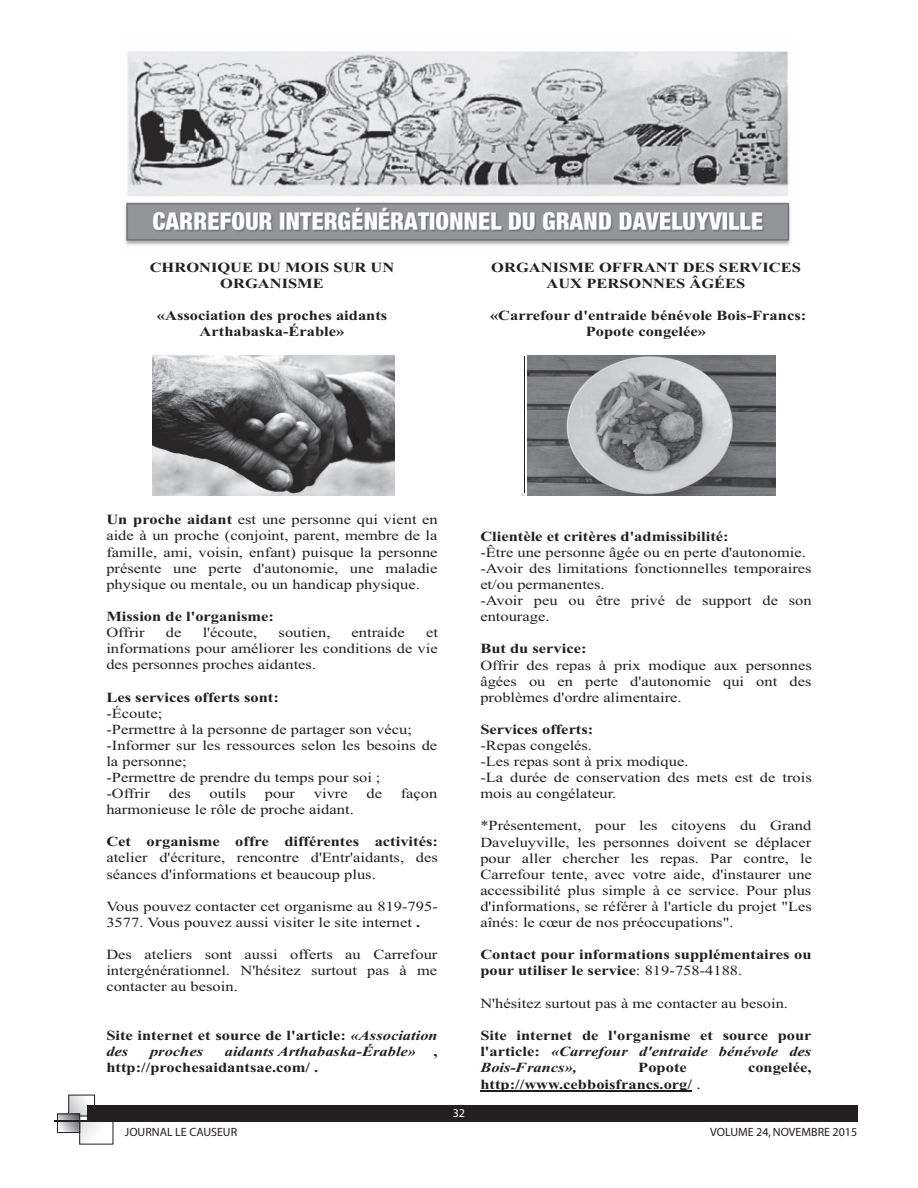
<style>
.page{position:relative;width:918px;height:1188px;background:#fff}
.page>*{position:absolute;margin:0;border:0;box-sizing:border-box;transform-origin:0 0}
.t1{font:13.95px/16px "Times New Roman";color:#231f20;text-align:justify;scale:1.18 1}
.t2{font:700 13.95px/16px "Times New Roman";color:#231f20;text-align:center;scale:1.18 1}
.t3{font:italic 700 13.95px "Times New Roman";color:#231f20;scale:1.18 1}
.t4{font:12px "Myriad";color:#231f20}
.t5{font:12px "Myriad";color:#fff}
.s1{font-weight:700}
.s2{font-style:italic}
.s3{font-weight:400}
.s4{font-weight:400;font-size:15.3px}
</style>
<div class="page">
<svg style="left:71px;top:1097px;width:16px;height:17px"></svg>
<svg style="left:82px;top:1123px;width:16px;height:19px"></svg>
<svg style="left:59px;top:1116px;width:19px;height:15px"></svg>
<div style="left:57px;top:1114px;width:23px;height:19px;border:1px solid #231f20"></div>
<hr style="left:54px;top:1120px;width:89px;height:2px;background:#231f20">
<div style="left:87px;top:1105px;width:770px;height:17px;background:#231f20"></div>
<hr style="left:525px;top:356px;width:1px;height:140px;background:#231f20">
<hr style="left:480px;top:1091px;width:212px;height:1px;background:#231f20">
<img style="left:153px;top:356px;width:241px;height:139px">
<img style="left:527px;top:356px;width:249px;height:140px">
<img style="left:125px;top:51px;width:666px;height:194px">
<p class="t2" style="left:150px;top:259px;width:209px">CHRONIQUE DU MOIS SUR UN<br>ORGANISME</p>
<p class="t2" style="left:157px;top:307px;width:197px">«Association des proches aidants<br>Arthabaska-Érable»</p>
<p class="t2" style="left:491px;top:259px;width:264px">ORGANISME OFFRANT DES SERVICES<br>AUX PERSONNES ÂGÉES</p>
<p class="t2" style="left:490px;top:307px;width:269px">«Carrefour d'entraide bénévole Bois-Francs:<br>Popote congelée»</p>
<p class="t1" style="left:106px;top:511px;width:282px"><span class="s1">Un proche aidant</span> est une personne qui vient en aide à un proche (conjoint, parent, membre de la famille, ami, voisin, enfant) puisque la personne présente une perte d'autonomie, une maladie physique ou mentale, ou un handicap physique.</p>
<p class="t2" style="left:106px;top:608px;width:144px">Mission de l'organisme:</p>
<p class="t1" style="left:106px;top:624px;width:34px">Offrir</p>
<p class="t1" style="left:166px;top:624px;width:15px">de</p>
<p class="t1" style="left:203px;top:624px;width:48px">l'écoute,</p>
<p class="t1" style="left:279px;top:624px;width:45px">soutien,</p>
<p class="t1" style="left:352px;top:624px;width:47px">entraide</p>
<p class="t1" style="left:106px;top:624px;width:282px;text-indent:320px">et informations pour améliorer les conditions de vie des personnes proches aidantes.</p>
<p class="t2" style="left:106px;top:688px;width:148px">Les services offerts sont:</p>
<p class="t1" style="left:106px;top:705px;width:282px;text-align:left">-Écoute;<br>-Permettre à la personne de partager son vécu; -Informer sur les ressources selon les besoins de la personne;<br>-Permettre de prendre du temps pour soi ;<br>-Offrir</p>
<p class="t1" style="left:169px;top:785px;width:20px">des</p>
<p class="t1" style="left:210px;top:785px;width:33px">outils</p>
<p class="t1" style="left:265px;top:785px;width:27px">pour</p>
<p class="t1" style="left:314px;top:785px;width:30px">vivre</p>
<p class="t1" style="left:366px;top:785px;width:15px">de</p>
<p class="t1" style="left:401px;top:785px;width:32px">façon</p>
<p class="t1" style="left:106px;top:801px;width:211px">harmonieuse le rôle de proche aidant.</p>
<p class="t2" style="left:106px;top:833px;width:282px">Cet organisme offre différentes activités:</p>
<p class="t1" style="left:106px;top:850px;width:282px">atelier d'écriture, rencontre d'Entr'aidants, des séances d'informations et beaucoup plus.</p>
<p class="t1" style="left:106px;top:898px;width:282px">Vous pouvez contacter cet organisme au 819-795-<br>3577. Vous pouvez aussi visiter le site internet <span class="s1">.</span></p>
<p class="t1" style="left:106px;top:946px;width:282px">Des ateliers sont aussi offerts au Carrefour intergénérationnel. N'hésitez surtout pas à me contacter au besoin.</p>
<p class="t2" style="left:106px;top:1027px;width:282px;text-align:left">Site internet et source de l'article: <span class="s2">«Association des</span></p>
<p class="t2" style="left:106px;top:1043px;width:282px;text-align:left;text-indent:118px"><span class="s2">aidants Arthabaska-Érable»</span> , http://prochesaidantsae.com/ .</p>
<p class="t3" style="left:150px;top:1041px;width:47px">proches</p>
<p class="t4" style="left:125px;top:1128px;width:114px">JOURNAL LE CAUSEUR</p>
<p class="t5" style="left:453px;top:1109px;width:14px">32</p>
<p class="t2" style="left:480px;top:528px;width:212px">Clientèle et critères d'admissibilité:</p>
<p class="t1" style="left:480px;top:544px;width:282px;text-align:left">-Être une personne âgée ou en perte d'autonomie. -Avoir des limitations fonctionnelles temporaires et/ou permanentes.<br>-Avoir peu ou être privé de support de son entourage.</p>
<p class="t2" style="left:480px;top:640px;width:92px">But du service:</p>
<p class="t1" style="left:480px;top:657px;width:282px">Offrir des repas à prix modique aux personnes âgées ou en perte d'autonomie qui ont des problèmes d'ordre alimentaire.</p>
<p class="t2" style="left:480px;top:721px;width:97px">Services offerts:</p>
<p class="t1" style="left:480px;top:737px;width:282px;text-align:left">-Repas congelés.<br>-Les repas sont à prix modique.<br>-La durée de conservation des mets est de trois mois au congélateur.</p>
<p class="t1" style="left:480px;top:818px;width:283px">*Présentement, pour les citoyens du Grand Daveluyville, les personnes doivent se déplacer pour aller chercher les repas. Par contre, le Carrefour tente, avec votre aide, d'instaurer une accessibilité plus simple à ce service. Pour plus d'informations, se référer à l'article du projet "Les aînés: le cœur de nos préoccupations".</p>
<p class="t2" style="left:480px;top:946px;width:282px;text-align:left">Contact pour informations supplémentaires ou pour utiliser le service<span class="s3">: 819-758-4188.</span></p>
<p class="t1" style="left:480px;top:995px;width:262px">N'hésitez surtout pas à me contacter au besoin.</p>
<p class="t2" style="left:480px;top:1027px;width:282px;text-align:justify">Site internet de l'organisme et source pour l'article: <span class="s2">«Carrefour d'entraide bénévole des Bois-Francs»,</span></p>
<p class="t2" style="left:638px;top:1059px;width:43px">Popote</p>
<p class="t2" style="left:748px;top:1059px;width:55px">congelée,</p>
<p class="t2" style="left:480px;top:1076px;width:189px">http://www.cebboisfrancs.org/ <span class="s4">.</span></p>
<p class="t4" style="left:710px;top:1128px;width:148px">VOLUME 24, NOVEMBRE 2015</p>
</div>
